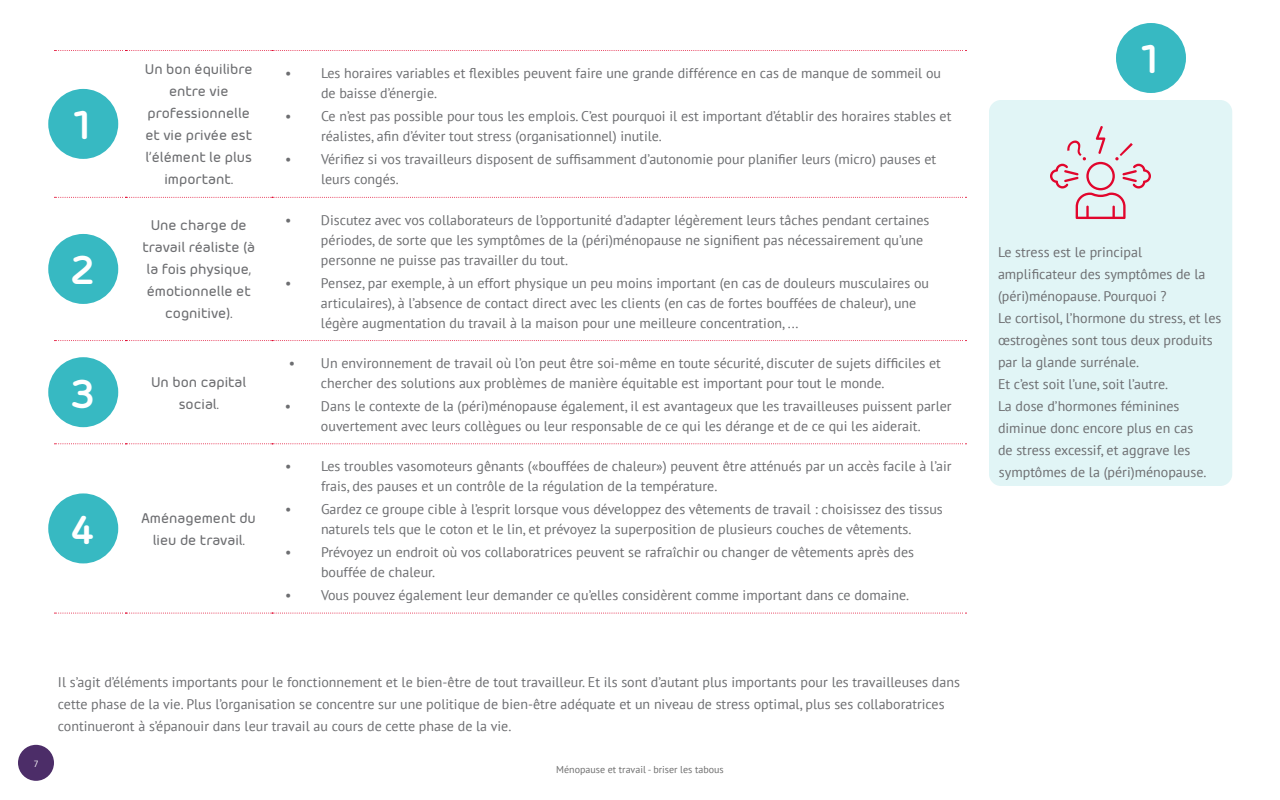
<style>
.page{position:relative;width:1280px;height:800px;background:#fff}
.page>*{position:absolute;margin:0;border:0;box-sizing:border-box;transform-origin:0 0}
.t1{font:700 40px "Morebi Rounded";color:#fff}
.t2{font:14px/22px "PT Sans";color:#6d6e71}
.t3{font:500 14px/22px "Morebi Rounded";color:#6d6e71;text-align:center}
.t4{font:10px "PT Sans";color:#6e6e6e}
.t5{font:9px "PT Sans";color:#fff}
</style>
<div class="page">
<div style="left:18px;top:745px;width:36px;height:36px;background:#4c2d68;border-radius:50%"></div>
<div style="left:989px;top:100px;width:243px;height:386px;background:#e1f5f6;border-radius:12px"></div>
<svg style="left:54px;top:50px;width:913px;height:1px"></svg>
<svg style="left:54px;top:197px;width:913px;height:1px"></svg>
<svg style="left:54px;top:340px;width:913px;height:1px"></svg>
<svg style="left:54px;top:443px;width:913px;height:1px"></svg>
<svg style="left:54px;top:613px;width:913px;height:1px"></svg>
<div style="left:48px;top:89px;width:70px;height:70px;background:#37b9c2;border-radius:50%"></div>
<div style="left:48px;top:234px;width:70px;height:70px;background:#37b9c2;border-radius:50%"></div>
<div style="left:48px;top:357px;width:70px;height:70px;background:#37b9c2;border-radius:50%"></div>
<div style="left:48px;top:493px;width:70px;height:70px;background:#37b9c2;border-radius:50%"></div>
<div style="left:1116px;top:23px;width:70px;height:70px;background:#37b9c2;border-radius:50%"></div>
<svg style="left:1050px;top:126px;width:101px;height:93px"></svg>
<h1 class="t1" style="left:70px;top:96px;width:27px">1</h1>
<h1 class="t1" style="left:70px;top:241px;width:27px">2</h1>
<p class="t3" style="left:145px;top:57px;width:109px">Un bon équilibre entre vie professionnelle et vie privée est l’élément le plus important.</p>
<p class="t2" style="left:321px;top:62px;width:622px;line-height:20px;text-indent:-36px">• Les horaires variables et flexibles peuvent faire une grande différence en cas de manque de sommeil ou de baisse d’énergie.</p>
<p class="t2" style="left:321px;top:105px;width:632px;line-height:20px;text-indent:-36px">• Ce n’est pas possible pour tous les emplois. C’est pourquoi il est important d’établir des horaires stables et réalistes, afin d’éviter tout stress (organisationnel) inutile.</p>
<p class="t2" style="left:321px;top:149px;width:617px;line-height:20px;text-indent:-36px">• Vérifiez si vos travailleurs disposent de suffisamment d’autonomie pour planifier leurs (micro) pauses et leurs congés.</p>
<p class="t3" style="left:142px;top:213px;width:114px">Une charge de travail réaliste (à la fois physique, émotionnelle et cognitive).</p>
<p class="t2" style="left:321px;top:209px;width:610px;line-height:20px;text-indent:-36px">• Discutez avec vos collaborateurs de l’opportunité d’adapter légèrement leurs tâches pendant certaines périodes, de sorte que les symptômes de la (péri)ménopause ne signifient pas nécessairement qu’une personne ne puisse pas travailler du tout.</p>
<p class="t2" style="left:321px;top:272px;width:610px;line-height:20px;text-indent:-36px">• Pensez, par exemple, à un effort physique un peu moins important (en cas de douleurs musculaires ou articulaires), à l’absence de contact direct avec les clients (en cas de fortes bouffées de chaleur), une légère augmentation du travail à la maison pour une meilleure concentration, ...</p>
<h1 class="t1" style="left:70px;top:364px;width:27px">3</h1>
<p class="t3" style="left:151px;top:370px;width:97px">Un bon capital social.</p>
<h1 class="t1" style="left:70px;top:500px;width:27px">4</h1>
<p class="t3" style="left:142px;top:506px;width:116px">Aménagement du lieu de travail.</p>
<p class="t2" style="left:321px;top:353px;width:622px;line-height:20px;text-indent:-32px">• Un environnement de travail où l’on peut être soi-même en toute sécurité, discuter de sujets difficiles et chercher des solutions aux problèmes de manière équitable est important pour tout le monde.</p>
<p class="t2" style="left:285px;top:396px;width:668px;line-height:20px;text-align:center">• Dans le contexte de la (péri)ménopause également, il est avantageux que les travailleuses puissent parler ouvertement avec leurs collègues ou leur responsable de ce qui les dérange et de ce qui les aiderait.</p>
<p class="t2" style="left:321px;top:456px;width:632px;line-height:20px;text-indent:-36px">• Les troubles vasomoteurs gênants («bouffées de chaleur») peuvent être atténués par un accès facile à l’air frais, des pauses et un contrôle de la régulation de la température.</p>
<p class="t2" style="left:285px;top:499px;width:659px;line-height:20px;text-align:center">• Gardez ce groupe cible à l’esprit lorsque vous développez des vêtements de travail : choisissez des tissus naturels tels que le coton et le lin, et prévoyez la superposition de plusieurs couches de vêtements.</p>
<p class="t2" style="left:321px;top:542px;width:595px;line-height:20px;text-indent:-36px">• Prévoyez un endroit où vos collaboratrices peuvent se rafraîchir ou changer de vêtements après des bouffée de chaleur.</p>
<p class="t2" style="left:285px;top:584px;width:626px">• Vous pouvez également leur demander ce qu’elles considèrent comme important dans ce domaine.</p>
<p class="t5" style="left:34px;top:758px;width:6px">7</p>
<p class="t2" style="left:58px;top:671px;width:903px">Il s’agit d’éléments importants pour le fonctionnement et le bien-être de tout travailleur. Et ils sont d’autant plus importants pour les travailleuses dans cette phase de la vie. Plus l’organisation se concentre sur une politique de bien-être adéquate et un niveau de stress optimal, plus ses collaboratrices continueront à s’épanouir dans leur travail au cours de cette phase de la vie.</p>
<p class="t4" style="left:556px;top:763px;width:169px">Ménopause et travail - briser les tabous</p>
<h1 class="t1" style="left:1138px;top:30px;width:27px">1</h1>
<p class="t2" style="left:998px;top:241px;width:225px">Le stress est le principal amplificateur des symptômes de la (péri)ménopause. Pourquoi ?<br>Le cortisol, l’hormone du stress, et les œstrogènes sont tous deux produits par la glande surrénale.<br>Et c’est soit l’une, soit l’autre.<br>La dose d’hormones féminines diminue donc encore plus en cas<br>de stress excessif, et aggrave les symptômes de la (péri)ménopause.</p>
</div>
